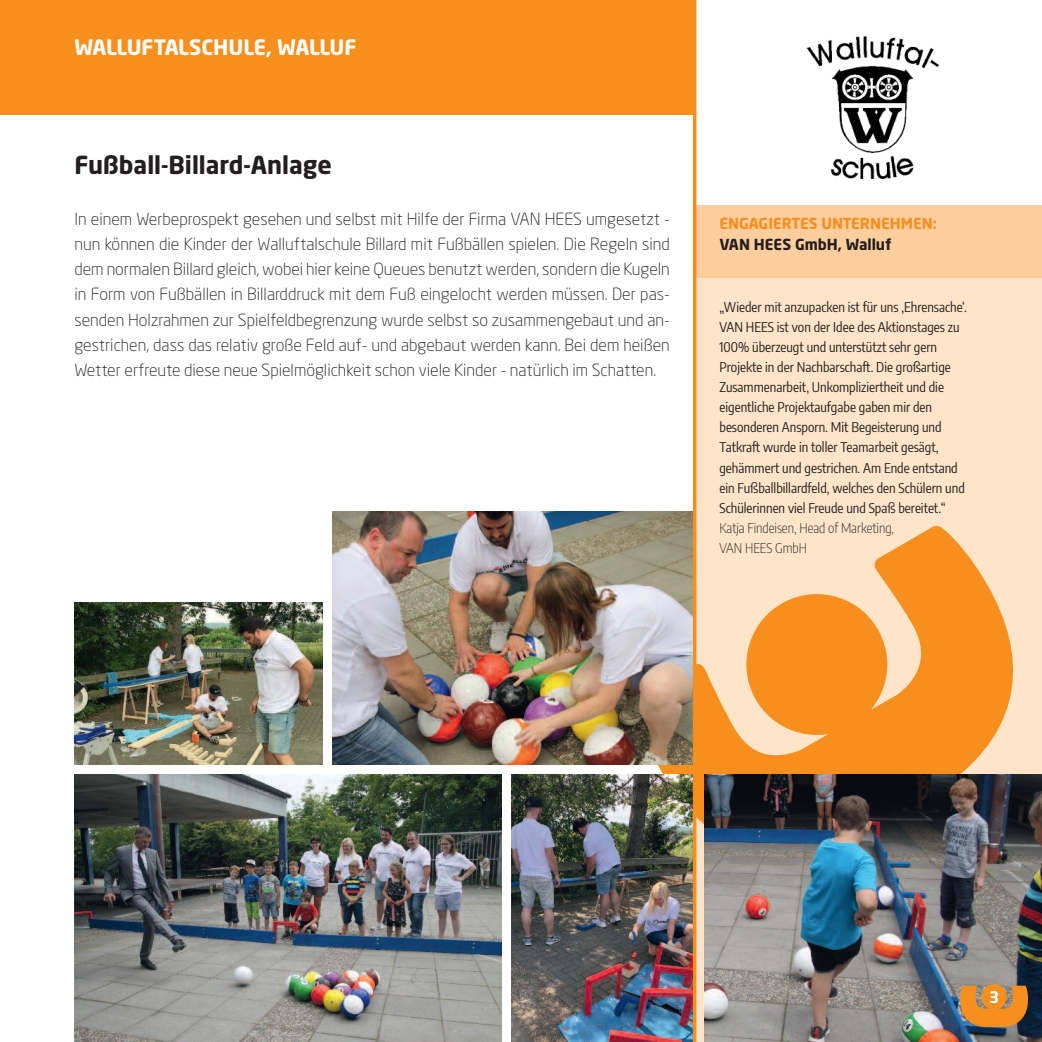
<style>
.page{position:relative;width:1042px;height:1042px;background:#fff}
.page>*{position:absolute;margin:0;border:0;box-sizing:border-box;transform-origin:0 0}
.t1{font:700 24.5px "Neo Sans";color:#231f20}
.t2{font:700 21px "Neo Sans";letter-spacing:-.02em;color:#fff}
.t3{font:300 16.62px/25.2px "Neo Sans";color:#231f20;text-align:justify}
.t4{font:700 15.75px "Neo Sans";color:#fff}
.t5{font:700 15.05px "Neo Sans";color:#f68f1e}
.t6{font:700 15.05px "Neo Sans";color:#231f20}
.t7{font:13.47px/20.1px "Encode Sans Condensed";color:#231f20}
.t8{font:200 13.47px/20.1px "Encode Sans Condensed";color:#231f20}
</style>
<div class="page">
<div style="left:694px;top:209px;width:348px;height:833px;background:#fee5c9"></div>
<div style="left:694px;top:206px;width:348px;height:72px;background:#fdce9d"></div>
<svg style="left:634px;top:524px;width:380px;height:352px;fill:#f68f1e"></svg>
<img style="left:704px;top:774px;width:338px;height:268px">
<div style="left:0;top:0;width:694px;height:114px;background:#f68f1e"></div>
<img style="left:806px;top:36px;width:133px;height:143px">
<svg style="left:960px;top:982px;width:68px;height:45px;background:#cf8738"></svg>
<img style="left:74px;top:774px;width:427px;height:268px">
<img style="left:511px;top:774px;width:182px;height:268px">
<img style="left:74px;top:603px;width:248px;height:161px">
<img style="left:332px;top:511px;width:361px;height:253px">
<hr style="left:693px;top:0;width:3px;height:1042px;background:#f68f1e">
<p class="t2" style="left:74px;top:39px;width:284px">WALLUFTALSCHULE, WALLUF</p>
<h1 class="t1" style="left:74px;top:156px;width:259px">Fußball-Billard-Anlage</h1>
<p class="t3" style="left:74px;top:208px;width:597px">In einem Werbeprospekt gesehen und selbst mit Hilfe der Firma VAN HEES umgesetzt - nun können die Kinder der Walluftalschule Billard mit Fußbällen spielen. Die Regeln sind dem normalen Billard gleich, wobei hier keine Queues benutzt werden, sondern die Kugeln in Form von Fußbällen in Billarddruck mit dem Fuß eingelocht werden müssen. Der pas&shy;senden Holzrahmen zur Spielfeldbegrenzung wurde selbst so zusammengebaut und an&shy;gestrichen, dass das relativ große Feld auf- und abgebaut werden kann. Bei dem heißen Wetter erfreute diese neue Spielmöglichkeit schon viele Kinder - natürlich im Schatten.</p>
<p class="t5" style="left:719px;top:218px;width:219px">ENGAGIERTES UNTERNEHMEN:</p>
<p class="t6" style="left:719px;top:239px;width:173px">VAN HEES GmbH, Walluf</p>
<p class="t7" style="left:719px;top:296px;width:249px">„Wieder mit anzupacken ist für uns ‚Ehrensache‘.<br>VAN HEES ist von der Idee des Aktionstages zu 100% überzeugt und unterstützt sehr gern Projekte in der Nachbarschaft. Die großartige Zusammenarbeit, Unkompliziertheit und die eigentliche Projektaufgabe gaben mir den besonderen Ansporn. Mit Begeisterung und Tatkraft wurde in toller Teamarbeit gesägt, gehämmert und gestrichen. Am Ende entstand ein Fußballbillardfeld, welches den Schülern und Schülerinnen viel Freude und Spaß bereitet.“</p>
<p class="t8" style="left:719px;top:517px;width:176px">Katja Findeisen, Head of Marketing,<br>VAN HEES GmbH</p>
<p class="t4" style="left:989px;top:990px;width:12px">3</p>
</div>
